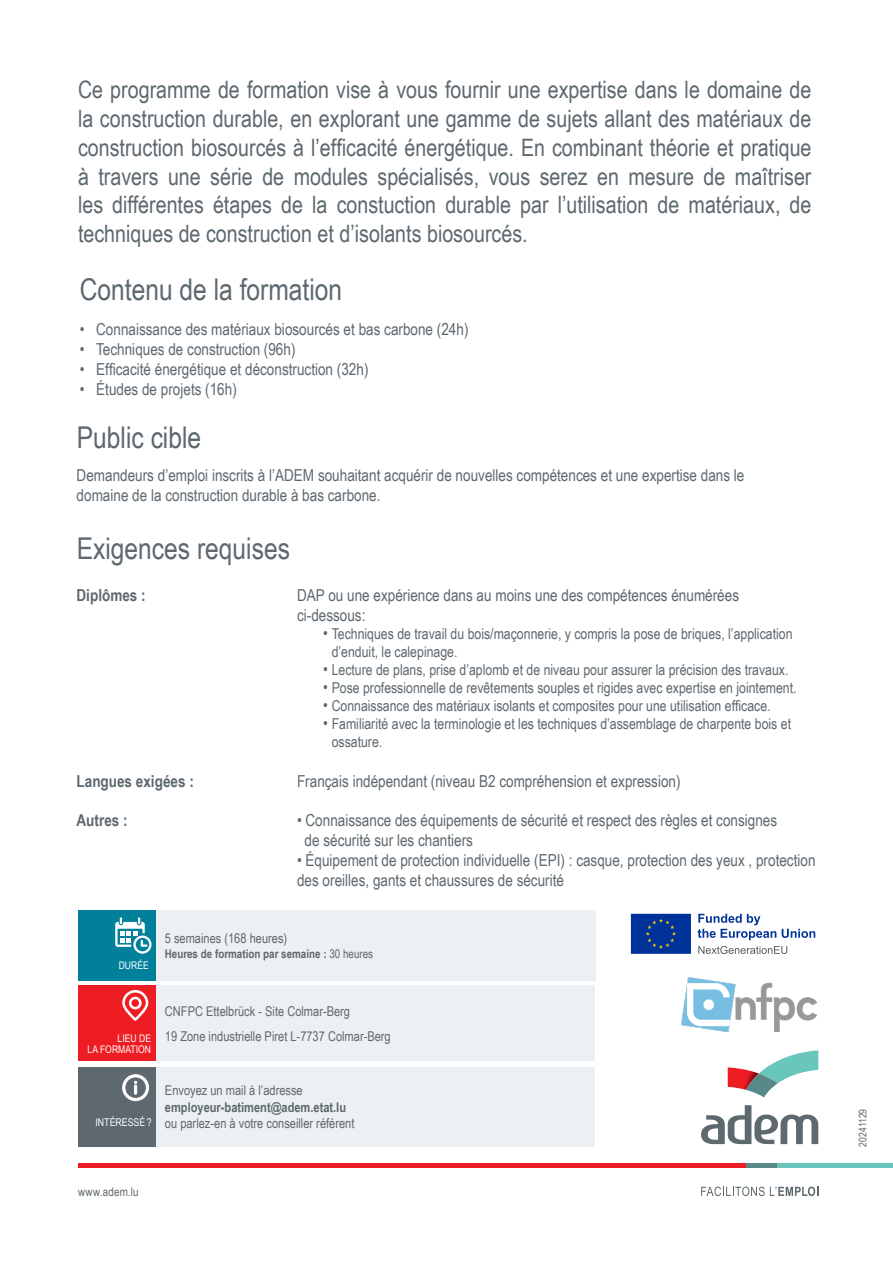
<style>
.page{position:relative;width:893px;height:1263px;background:#fff}
.page>*{position:absolute;margin:0;border:0;box-sizing:border-box;transform-origin:0 0}
.Texte_normal_gris{font:30px "Arial Narrow";color:#5d686f}
.Texte_normal_gris-2{font:24px/28.8px "Arial Narrow";color:#5d686f;text-align:justify}
.Texte_normal_gris-3{font:16.5px/19.8px "Arial Narrow";color:#5d686f}
.Texte_normal_gris-4{font:700 16.5px "Arial Narrow";color:#5d686f}
.t1{font:15px/18px "Arial Narrow";color:#5d686f}
.Texte_normal_gris-5{font:13.5px "Arial Narrow";color:#5d686f}
.Texte_normal_gris-6{font:700 13.5px "Arial Narrow";color:#5d686f}
.Texte_normal_gris-7{font:700 12px "Arial Narrow";color:#5d686f}
.t2{font:12px "Arial Narrow";letter-spacing:.01em;color:#5d686f}
.t3{font:10.65px "Arial Narrow";color:#fff}
.t4{font:10.5px/10.5px "Arial Narrow";color:#fff;text-align:right}
.Texte_normal_gris-8{font:10.5px "Arial Narrow";color:#5d686f}
.s1{font-size:16.5px}
.s2{font-weight:400}
</style>
<div class="page">
<hr style="left:78px;top:1163px;width:668px;height:4px;background:#ee1d23">
<hr style="left:757px;top:1163px;width:136px;height:4px;background:#68c6bb">
<hr style="left:746px;top:1163px;width:31px;height:4px;background:#588888">
<svg style="left:701px;top:1105px;width:117px;height:39px"></svg>
<svg style="left:728px;top:1050px;width:90px;height:47px"></svg>
<svg style="left:701px;top:1186px;width:117px;height:10px"></svg>
<div style="left:78px;top:1067px;width:78px;height:79px;background:#5d686f"></div>
<svg style="left:122px;top:1074px;width:27px;height:27px"></svg>
<div style="left:156px;top:1067px;width:439px;height:79px;background:#edf0f2"></div>
<div style="left:78px;top:910px;width:78px;height:71px;background:#00809b"></div>
<svg style="left:133px;top:935px;width:19px;height:19px"></svg>
<div style="left:136px;top:938px;width:13px;height:13px;background:#00809b;border-radius:50%"></div>
<svg style="left:115px;top:917px;width:33px;height:30px"></svg>
<div style="left:156px;top:910px;width:439px;height:71px;background:#edf0f2"></div>
<div style="left:78px;top:986px;width:78px;height:75px;background:#ee1d23"></div>
<svg style="left:122px;top:990px;width:26px;height:31px"></svg>
<div style="left:156px;top:986px;width:439px;height:75px;background:#edf0f2"></div>
<img style="left:681px;top:978px;width:135px;height:54px">
<svg style="left:631px;top:914px;width:60px;height:40px;background:#073795"></svg>
<svg style="left:698px;top:946px;width:89px;height:8px"></svg>
<svg style="left:698px;top:914px;width:78px;height:26px"></svg>
<svg style="left:782px;top:929px;width:33px;height:9px"></svg>
<p class="Texte_normal_gris-2" style="left:78px;top:75px;width:735px">Ce programme de formation vise à vous fournir une expertise dans le domaine de la construction durable, en explorant une gamme de sujets allant des matériaux de construction biosourcés à l’efficacité énergétique. En combinant théorie et pratique à travers une série de modules spécialisés, vous serez en mesure de maîtriser les différentes étapes de la constuction durable par l’utilisation de matériaux, de techniques de construction et d’isolants biosourcés.</p>
<p class="Texte_normal_gris" style="left:80px;top:268px;width:264px">Contenu de la formation</p>
<p class="Texte_normal_gris-3" style="left:80px;top:319px;width:390px">• Connaissance des matériaux biosourcés et bas carbone (24h)</p>
<p class="Texte_normal_gris-3" style="left:80px;top:339px;width:217px">• Techniques de construction (96h)</p>
<p class="Texte_normal_gris-3" style="left:80px;top:358px;width:290px">• Efficacité énergétique et déconstruction (32h)</p>
<p class="Texte_normal_gris-3" style="left:80px;top:378px;width:159px">• Études de projets (16h)</p>
<p class="Texte_normal_gris" style="left:77px;top:415px;width:126px">Public cible</p>
<p class="Texte_normal_gris-3" style="left:77px;top:465px;width:669px">Demandeurs d’emploi inscrits à l’ADEM souhaitant acquérir de nouvelles compétences et une expertise dans le domaine de la construction durable à bas carbone.</p>
<p class="Texte_normal_gris" style="left:77px;top:526px;width:215px">Exigences requises</p>
<p class="Texte_normal_gris-4" style="left:77px;top:583px;width:71px">Diplômes :</p>
<p class="Texte_normal_gris-3" style="left:297px;top:585px;width:444px">DAP ou une expérience dans au moins une des compétences énumérées</p>
<p class="Texte_normal_gris-3" style="left:297px;top:605px;width:70px">ci-dessous:</p>
<p class="t1" style="left:332px;top:624px;width:462px;text-indent:-9px"><span class="s1">•</span> Techniques de travail du bois/maçonnerie, y compris la pose de briques, l’application d’enduit, le calepinage.</p>
<p class="t1" style="left:323px;top:660px;width:467px"><span class="s1">•</span> Lecture de plans, prise d’aplomb et de niveau pour assurer la précision des travaux.</p>
<p class="t1" style="left:323px;top:678px;width:475px"><span class="s1">•</span> Pose professionnelle de revêtements souples et rigides avec expertise en jointement.</p>
<p class="t1" style="left:323px;top:696px;width:449px"><span class="s1">•</span> Connaissance des matériaux isolants et composites pour une utilisation efficace.</p>
<p class="t1" style="left:332px;top:714px;width:461px;text-indent:-9px"><span class="s1">•</span> Familiarité avec la terminologie et les techniques d’assemblage de charpente bois et ossature.</p>
<p class="Texte_normal_gris-4" style="left:77px;top:768px;width:119px">Langues exigées :</p>
<p class="Texte_normal_gris-3" style="left:297px;top:770px;width:385px">Français indépendant (niveau B2 compréhension et expression)</p>
<p class="Texte_normal_gris-4" style="left:77px;top:808px;width:53px">Autres :</p>
<p class="Texte_normal_gris-3" style="left:297px;top:810px;width:482px">• Connaissance des équipements de sécurité et respect des règles et consignes</p>
<p class="Texte_normal_gris-3" style="left:305px;top:830px;width:170px">de sécurité sur les chantiers</p>
<p class="Texte_normal_gris-3" style="left:297px;top:849px;width:520px">• Équipement de protection individuelle (EPI) : casque, protection des yeux , protection des oreilles, gants et chaussures de sécurité</p>
<p class="t4" style="left:119px;top:960px;width:32px">DURÉE</p>
<p class="Texte_normal_gris-5" style="left:165px;top:928px;width:124px">5 semaines (168 heures)</p>
<p class="Texte_normal_gris-7" style="left:165px;top:944px;width:210px">Heures de formation par semaine : <span class="s2">30 heures</span></p>
<p class="t4" style="left:88px;top:1033px;width:65px">LIEU DE<br>LA FORMATION</p>
<p class="t3" style="left:96px;top:1114px;width:58px">INTÉRESSÉ ?</p>
<p class="Texte_normal_gris-5" style="left:165px;top:1001px;width:187px">CNFPC Ettelbrück - Site Colmar-Berg</p>
<p class="Texte_normal_gris-5" style="left:165px;top:1026px;width:227px">19 Zone industrielle Piret L-7737 Colmar-Berg</p>
<p class="Texte_normal_gris-5" style="left:165px;top:1081px;width:139px">Envoyez un mail à l’adresse</p>
<p class="Texte_normal_gris-6" style="left:165px;top:1097px;width:183px">employeur-batiment@adem.etat.lu</p>
<p class="Texte_normal_gris-5" style="left:165px;top:1113px;width:191px">ou parlez-en à votre conseiller référent</p>
<p class="t2" style="left:78px;top:1183px;width:62px">www.adem.lu</p>
<p class="Texte_normal_gris-8" style="left:855px;top:1146px;width:39px;rotate:-90deg">20241129</p>
</div>
